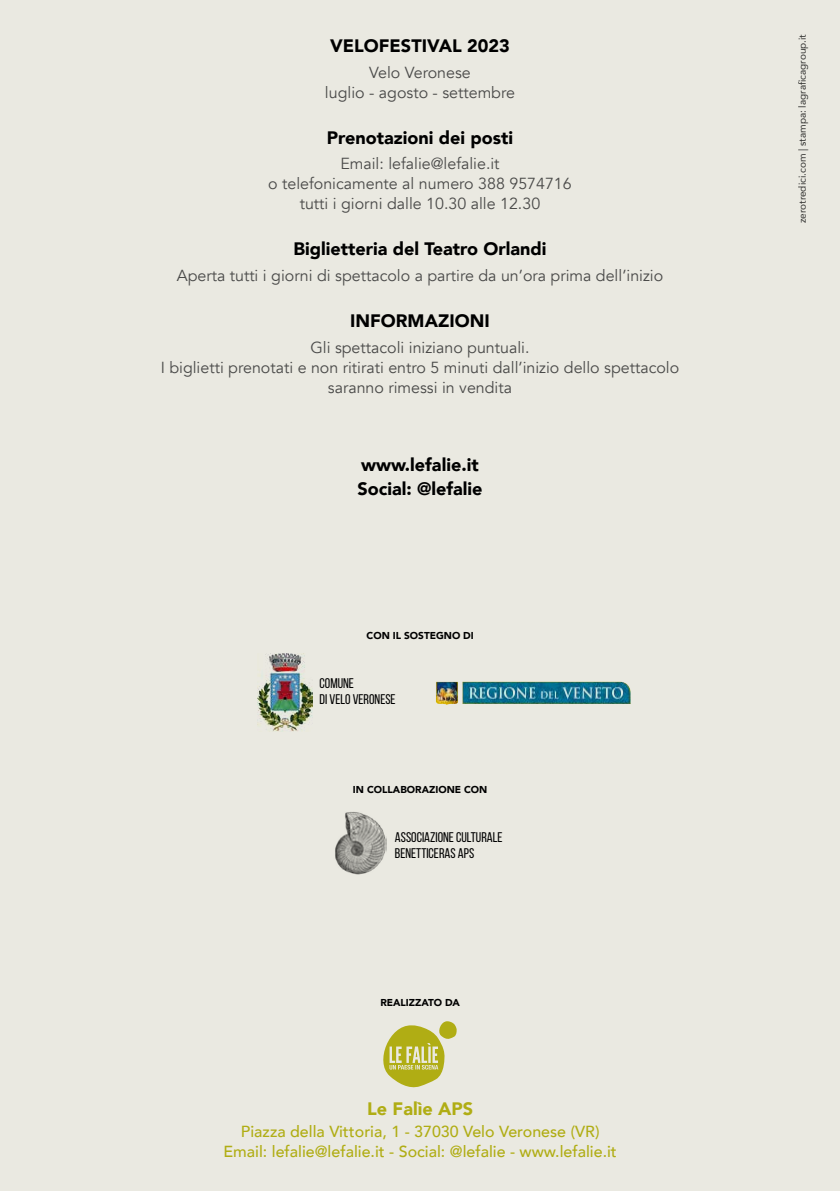
<style>
.page{position:relative;width:840px;height:1191px;background:#fff}
.page>*{position:absolute;margin:0;border:0;box-sizing:border-box;transform-origin:0 0}
.t1{font:900 18px/24px "Avenir";color:#000}
.t2{font:900 18px "Avenir";color:#b0ad14}
.t3{font:16px/20px "Avenir";color:#4a4a49;text-align:center}
.t4{font:500 16px/20px "Avenir";color:#b0ad14;text-align:center}
.t5{font:14px/16px "Bebas Neue";color:#000}
.t6{font:900 10px "Avenir";color:#000}
.t7{font:10px "Avenir";color:#000}
</style>
<div class="page">
<div style="left:0;top:0;width:839px;height:1191px;background:#eae9e1"></div>
<svg style="left:383px;top:1021px;width:73px;height:67px"></svg>
<img style="left:436px;top:682px;width:194px;height:23px">
<img style="left:257px;top:654px;width:55px;height:77px">
<img style="left:335px;top:812px;width:51px;height:62px">
<p class="t1" style="left:330px;top:33px;width:181px">VELOFESTIVAL 2023</p>
<p class="t3" style="left:325px;top:62px;width:191px">Velo Veronese<br>luglio - agosto - settembre</p>
<p class="t1" style="left:326px;top:125px;width:188px">Prenotazioni dei posti</p>
<p class="t3" style="left:268px;top:154px;width:305px">Email: lefalie@lefalie.it<br>o telefonicamente al numero 388 9574716 tutti i giorni dalle 10.30 alle 12.30</p>
<p class="t1" style="left:293px;top:237px;width:255px">Biglietteria del Teatro Orlandi</p>
<p class="t3" style="left:177px;top:266px;width:488px">Aperta tutti i giorni di spettacolo a partire da un’ora prima dell’inizio</p>
<p class="t1" style="left:350px;top:308px;width:141px">INFORMAZIONI</p>
<p class="t3" style="left:161px;top:337px;width:520px">Gli spettacoli iniziano puntuali.<br>I biglietti prenotati e non ritirati entro 5 minuti dall’inizio dello spettacolo saranno rimessi in vendita</p>
<p class="t1" style="left:357px;top:453px;width:127px">www.lefalie.it<br>Social: @lefalie</p>
<p class="t6" style="left:366px;top:627px;width:109px">CON IL SOSTEGNO DI</p>
<p class="t5" style="left:319px;top:675px;width:78px">COMUNE<br>DI VELO VERONESE</p>
<p class="t6" style="left:353px;top:781px;width:136px">IN COLLABORAZIONE CON</p>
<p class="t5" style="left:395px;top:828px;width:109px">ASSOCIAZIONE CULTURALE<br>BENETTICERAS APS</p>
<p class="t6" style="left:380px;top:993px;width:81px">REALIZZATO DA</p>
<p class="t2" style="left:367px;top:1093px;width:107px">Le Falìe APS</p>
<p class="t4" style="left:223px;top:1120px;width:394px">Piazza della Vittoria, 1 - 37030 Velo Veronese (VR)<br>Email: lefalie@lefalie.it - Social: @lefalie - www.lefalie.it</p>
<p class="t7" style="left:794px;top:223px;width:191px;rotate:-90deg">zerotredici.com | stampa: lagraficagroup.it</p>
</div>
